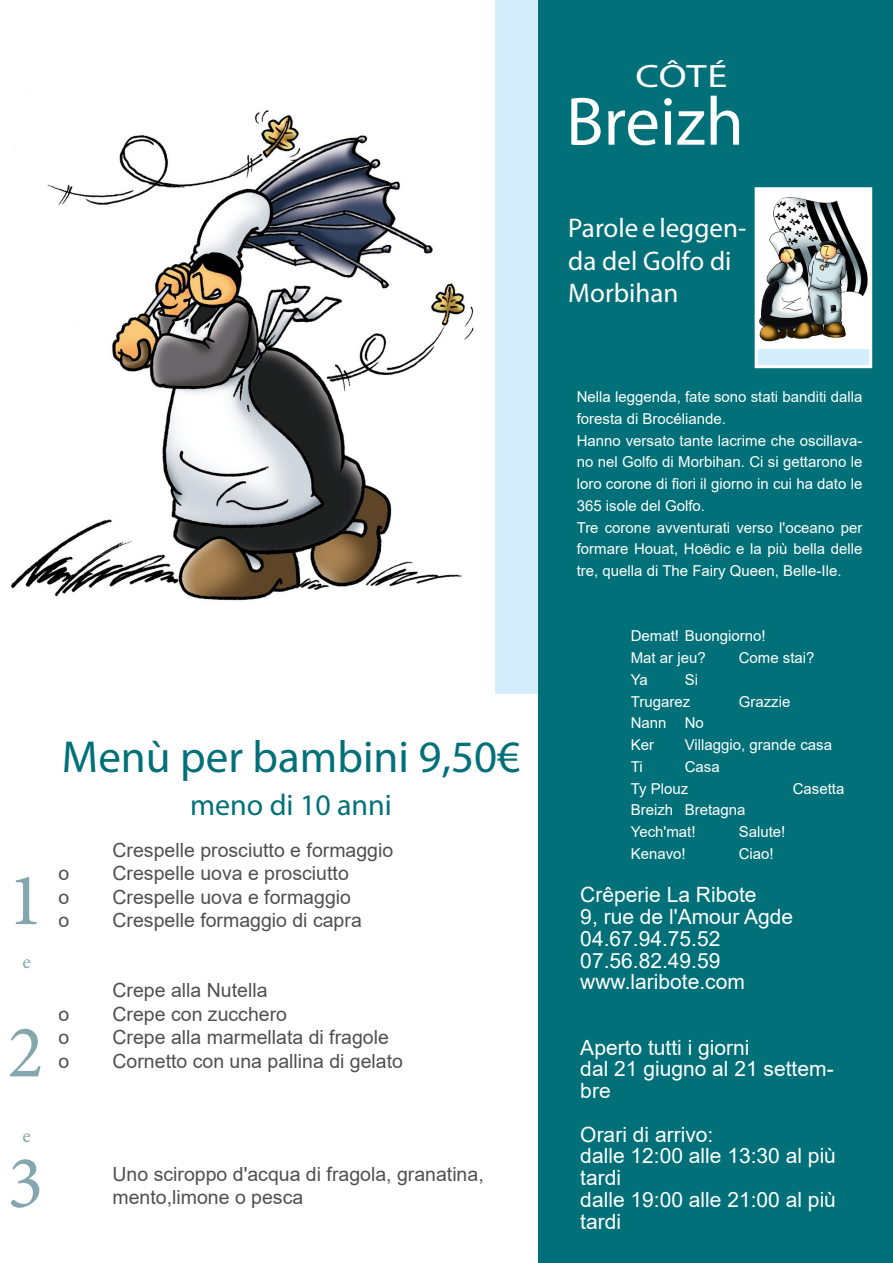
<style>
.page{position:relative;width:893px;height:1263px;background:#fff}
.page>*{position:absolute;margin:0;border:0;box-sizing:border-box;transform-origin:0 0}
._93_pt_Header{font:75px "Minion Pro";color:#84a6ad}
.t1{font:69px "Myriad Pro";color:#fff}
._34_pt_Recipe_Header{font:45px "Myriad Pro";color:#017078}
.t2{font:32.4px "Myriad Pro";color:#fff;scale:1.25 1}
._34_pt_Recipe_Header-2{font:30px "Myriad Pro";color:#017078}
.t3{font:27px/32.4px "Myriad Pro";color:#fff}
._10_pt_Basic_Paragra{font:21px/21.8px "Arial";color:#fff}
.t4{font:19.5px "Arial";color:#505052}
._93_pt_Header-2{font:19.5px "Minion Pro";color:#84a6ad}
._10_pt_Basic_Paragra-2{font:15px/21.8px "Arial";color:#fff;text-align:justify}
</style>
<div class="page">
<div style="left:0;top:0;width:555px;height:694px;background:#d4effb"></div>
<img style="left:0;top:0;width:495px;height:694px">
<div style="left:539px;top:0;width:354px;height:1263px;background:#017078"></div>
<div style="left:756px;top:189px;width:115px;height:178px;background:#d4effb"></div>
<img style="left:759px;top:191px;width:109px;height:158px">
<div style="left:755px;top:187px;width:117px;height:181px;border:3px solid #fff"></div>
<p class="_93_pt_Header" style="left:8px;top:850px;width:37px">1</p>
<p class="_93_pt_Header-2" style="left:23px;top:948px;width:10px">e</p>
<p class="_93_pt_Header" style="left:8px;top:1002px;width:37px">2</p>
<p class="_34_pt_Recipe_Header" style="left:62px;top:729px;width:460px">Menù per bambini 9,50€</p>
<p class="_34_pt_Recipe_Header-2" style="left:190px;top:787px;width:203px">meno di 10 anni</p>
<p class="t4" style="left:113px;top:837px;width:282px">Crespelle prosciutto e formaggio</p>
<p class="t4" style="left:59px;top:860px;width:12px">o</p>
<p class="t4" style="left:113px;top:860px;width:238px">Crespelle uova e prosciutto</p>
<p class="t4" style="left:59px;top:883px;width:12px">o</p>
<p class="t4" style="left:113px;top:883px;width:240px">Crespelle uova e formaggio</p>
<p class="t4" style="left:59px;top:907px;width:12px">o</p>
<p class="t4" style="left:113px;top:907px;width:251px">Crespelle formaggio di capra</p>
<p class="t4" style="left:113px;top:977px;width:156px">Crepe alla Nutella</p>
<p class="t4" style="left:59px;top:1000px;width:12px">o</p>
<p class="t4" style="left:113px;top:1000px;width:176px">Crepe con zucchero</p>
<p class="t4" style="left:59px;top:1024px;width:12px">o</p>
<p class="t4" style="left:113px;top:1024px;width:278px">Crepe alla marmellata di fragole</p>
<p class="t4" style="left:59px;top:1047px;width:12px">o</p>
<p class="t4" style="left:113px;top:1047px;width:292px">Cornetto con una pallina di gelato</p>
<p class="_93_pt_Header-2" style="left:23px;top:1122px;width:10px">e</p>
<p class="_93_pt_Header" style="left:8px;top:1133px;width:38px">3</p>
<p class="t4" style="left:113px;top:1161px;width:373px">Uno sciroppo d'acqua di fragola, granatina,</p>
<p class="t4" style="left:113px;top:1184px;width:192px">mento,limone o pesca</p>
<p class="t2" style="left:635px;top:56px;width:75px">CÔTÉ</p>
<p class="t1" style="left:566px;top:79px;width:179px">Breizh</p>
<p class="t3" style="left:568px;top:212px;width:179px">Parole e leggen&shy;da del Golfo di</p>
<p class="t3" style="left:568px;top:276px;width:112px">Morbihan</p>
<p class="_10_pt_Basic_Paragra-2" style="left:577px;top:386px;width:287px">Nella leggenda, fate sono stati banditi dalla foresta di Brocéliande.</p>
<p class="_10_pt_Basic_Paragra-2" style="left:577px;top:429px;width:287px">Hanno versato tante lacrime che oscillava&shy;no nel Golfo di Morbihan. Ci si gettarono le loro corone di fiori il giorno in cui ha dato le 365 isole del Golfo.</p>
<p class="_10_pt_Basic_Paragra-2" style="left:577px;top:516px;width:287px">Tre corone avventurati verso l'oceano per formare Houat, Hoëdic e la più bella delle tre, quella di The Fairy Queen, Belle-Ile.</p>
<p class="_10_pt_Basic_Paragra-2" style="left:631px;top:625px;width:136px">Demat! Buongiorno!</p>
<p class="_10_pt_Basic_Paragra-2" style="left:631px;top:647px;width:77px">Mat ar jeu?</p>
<p class="_10_pt_Basic_Paragra-2" style="left:739px;top:647px;width:77px">Come stai?</p>
<p class="_10_pt_Basic_Paragra-2" style="left:631px;top:669px;width:19px">Ya</p>
<p class="_10_pt_Basic_Paragra-2" style="left:685px;top:669px;width:15px">Si</p>
<p class="_10_pt_Basic_Paragra-2" style="left:631px;top:690px;width:61px">Trugarez</p>
<p class="_10_pt_Basic_Paragra-2" style="left:739px;top:690px;width:53px">Grazzie</p>
<p class="_10_pt_Basic_Paragra-2" style="left:631px;top:712px;width:75px">Nann No</p>
<p class="_10_pt_Basic_Paragra-2" style="left:631px;top:734px;width:25px">Ker</p>
<p class="_10_pt_Basic_Paragra-2" style="left:685px;top:734px;width:149px">Villaggio, grande casa</p>
<p class="_10_pt_Basic_Paragra-2" style="left:631px;top:756px;width:13px">Ti</p>
<p class="_10_pt_Basic_Paragra-2" style="left:685px;top:756px;width:37px">Casa</p>
<p class="_10_pt_Basic_Paragra-2" style="left:631px;top:777px;width:59px">Ty Plouz</p>
<p class="_10_pt_Basic_Paragra-2" style="left:793px;top:777px;width:53px">Casetta</p>
<p class="_10_pt_Basic_Paragra-2" style="left:631px;top:799px;width:116px">Breizh Bretagna</p>
<p class="_10_pt_Basic_Paragra-2" style="left:631px;top:821px;width:66px">Yech'mat!</p>
<p class="_10_pt_Basic_Paragra-2" style="left:739px;top:821px;width:48px">Salute!</p>
<p class="_10_pt_Basic_Paragra-2" style="left:631px;top:843px;width:57px">Kenavo!</p>
<p class="_10_pt_Basic_Paragra-2" style="left:739px;top:843px;width:37px">Ciao!</p>
<p class="_10_pt_Basic_Paragra" style="left:580px;top:884px;width:178px">Crêperie La Ribote</p>
<p class="_10_pt_Basic_Paragra" style="left:580px;top:906px;width:214px">9, rue de l'Amour Agde</p>
<p class="_10_pt_Basic_Paragra" style="left:580px;top:927px;width:142px">04.67.94.75.52</p>
<p class="_10_pt_Basic_Paragra" style="left:580px;top:949px;width:142px">07.56.82.49.59</p>
<p class="_10_pt_Basic_Paragra" style="left:580px;top:971px;width:166px">www.laribote.com</p>
<p class="_10_pt_Basic_Paragra" style="left:580px;top:1036px;width:171px">Aperto tutti i giorni</p>
<p class="_10_pt_Basic_Paragra" style="left:580px;top:1058px;width:255px">dal 21 giugno al 21 settem&shy;bre</p>
<p class="_10_pt_Basic_Paragra" style="left:580px;top:1123px;width:135px">Orari di arrivo:</p>
<p class="_10_pt_Basic_Paragra" style="left:580px;top:1145px;width:257px">dalle 12:00 alle 13:30 al più tardi</p>
<p class="_10_pt_Basic_Paragra" style="left:580px;top:1188px;width:257px">dalle 19:00 alle 21:00 al più tardi</p>
</div>
